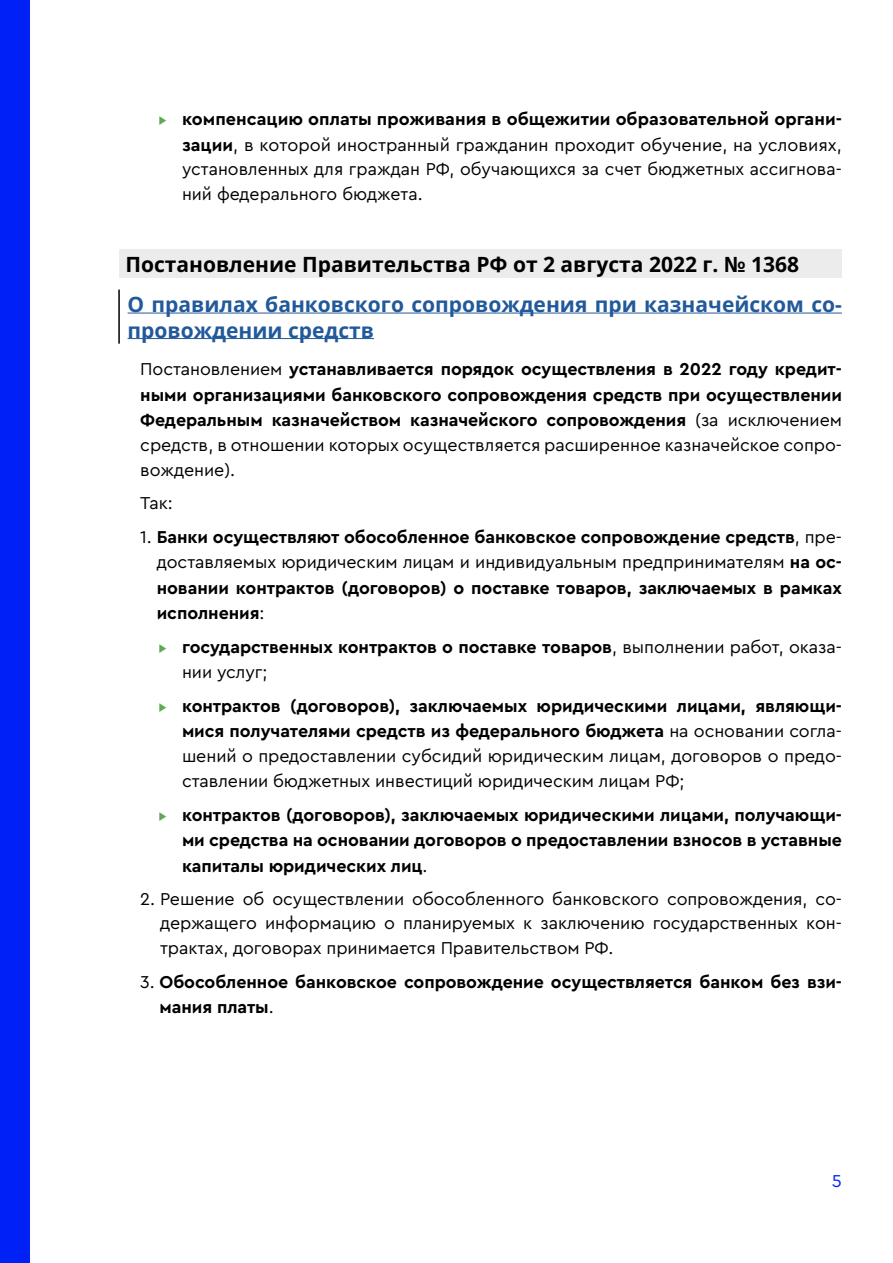
<style>
.page{position:relative;width:893px;height:1263px;background:#fff}
.page>*{position:absolute;margin:0;border:0;box-sizing:border-box;transform-origin:0 0}
.t1{font:700 21px/25.5px "Open Sans";color:#22599b}
.t2{font:700 21px "Open Sans";color:#000}
.t3{font:700 18px/25.5px "Cera Pro";letter-spacing:-.005em;color:#000;text-align:justify}
.t4{font:18px/24.9px "Cera Pro";letter-spacing:-.005em;color:#000;text-align:justify}
.t5{font:18px "Cera Pro";color:#0021f5}
.s1{color:#5fa955}
.s2{font-weight:700}
.s3{font-weight:400}
.s4{font-weight:400;color:#5fa955}
</style>
<div class="page">
<div style="left:0;top:0;width:30px;height:1263px;background:#0021f5"></div>
<div style="left:119px;top:250px;width:723px;height:28px;background:#ececec"></div>
<hr style="left:118px;top:290px;width:2px;height:54px;background:#000">
<hr style="left:128px;top:313px;width:714px;height:1px;background:#22599b">
<hr style="left:128px;top:338px;width:246px;height:1px;background:#22599b">
<p class="t4" style="left:182px;top:106px;width:661px;text-indent:-25px"><span class="s1">▸</span> <span class="s2">компенсацию оплаты проживания в общежитии образовательной органи&shy;зации</span>, в которой иностранный гражданин проходит обучение, на условиях, установленных для граждан РФ, обучающихся за счет бюджетных ассигнова&shy;ний федерального бюджета.</p>
<p class="t2" style="left:125px;top:250px;width:675px">Постановление Правительства РФ от 2 августа 2022 г. № 1368</p>
<p class="t1" style="left:128px;top:291px;width:716px">О правилах банковского сопровождения при казначейском со&shy;провождении средств</p>
<p class="t3" style="left:140px;top:356px;width:703px;line-height:25px"><span class="s3">Постановлением</span> устанавливается порядок осуществления в 2022 году кредит&shy;ными организациями банковского сопровождения средств при осуществлении Федеральным казначейством казначейского сопровождения <span class="s3">(за исключением средств, в отношении которых осуществляется расширенное казначейское сопро&shy;вождение).</span></p>
<p class="t4" style="left:140px;top:489px;width:34px">Так:</p>
<p class="t3" style="left:157px;top:523px;width:687px;text-indent:-16px"><span class="s3">1.</span> Банки осуществляют обособленное банковское сопровождение средств<span class="s3">, пре&shy;доставляемых юридическим лицам и индивидуальным предпринимателям</span> на ос&shy;новании контрактов (договоров) о поставке товаров, заключаемых в рамках исполнения<span class="s3">:</span></p>
<p class="t3" style="left:182px;top:634px;width:661px;line-height:24.6px;text-indent:-25px"><span class="s4">▸</span> государственных контрактов о поставке товаров<span class="s3">, выполнении работ, оказа&shy;нии услуг;</span></p>
<p class="t4" style="left:182px;top:692px;width:661px;text-indent:-25px"><span class="s1">▸</span> <span class="s2">контрактов (договоров), заключаемых юридическими лицами, являющи&shy;мися получателями средств из федерального бюджета</span> на основании согла&shy;шений о предоставлении субсидий юридическим лицам, договоров о предо&shy;ставлении бюджетных инвестиций юридическим лицам РФ;</p>
<p class="t3" style="left:182px;top:801px;width:661px;text-indent:-25px"><span class="s4">▸</span> контрактов (договоров), заключаемых юридическими лицами, получающи&shy;ми средства на основании договоров о предоставлении взносов в уставные капиталы юридических лиц<span class="s3">.</span></p>
<p class="t4" style="left:160px;top:885px;width:683px;text-indent:-20px">2. Решение об осуществлении обособленного банковского сопровождения, со&shy;держащего информацию о планируемых к заключению государственных кон&shy;трактах, договорах принимается Правительством РФ.</p>
<p class="t3" style="left:160px;top:968px;width:684px;text-indent:-19px"><span class="s3">3.</span> Обособленное банковское сопровождение осуществляется банком без взи&shy;мания платы<span class="s3">.</span></p>
<p class="t5" style="left:832px;top:1169px;width:11px">5</p>
</div>
